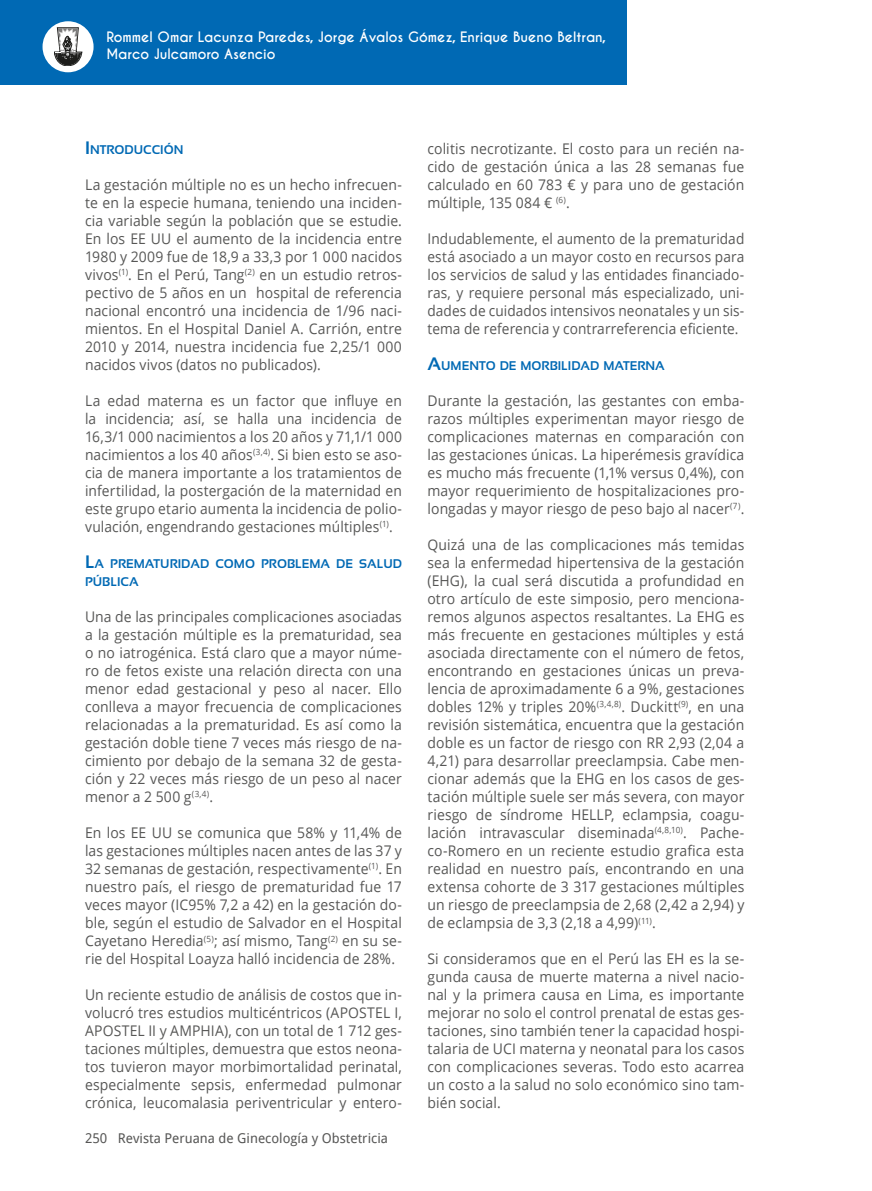
<style>
.page{position:relative;width:872px;height:1191px;background:#fff}
.page>*{position:absolute;margin:0;border:0;box-sizing:border-box;transform-origin:0 0}
.t1{font:14.7px/18px "Open Sans";letter-spacing:.005em;color:#575756;text-align:justify;scale:.95 1}
.t2{font:14.7px/18px "Open Sans";letter-spacing:.005em;color:#575756;text-align:justify;scale:.94 1}
.t3{font:14.7px/18px "Open Sans";letter-spacing:.005em;color:#575756;text-align:justify;scale:.93 1}
.t4{font:700 13.5px/16.2px "Caviar Dreams";color:#fff}
.t5{font:13.5px "Droid Sans";color:#575756}
.t6{font:700 12.6px/18px "Sansation";color:#0069b4}
.s1{font-size:18px}
</style>
<div class="page">
<div style="left:0;top:0;width:626px;height:85px;background:#0069b4"></div>
<div style="left:43px;top:21px;width:51px;height:51px;background:#fff;border-radius:50%"></div>
<svg style="left:54px;top:28px;width:28px;height:38px"></svg>
<p class="t4" style="left:106px;top:30px;width:501px">Rommel Omar Lacunza Paredes, Jorge Ávalos Gómez, Enrique Bueno Beltran,<br>Marco Julcamoro Asencio</p>
<p class="t6" style="left:85px;top:141px;width:100px"><span class="s1">I</span>NTRODUCCIÓN</p>
<p class="t1" style="left:85px;top:175px;width:335px">La gestación múltiple no es un hecho infrecuen&shy;te en la especie humana, teniendo una inciden&shy;cia variable según la población que se estudie.<br>En los EE UU el aumento de la incidencia entre 1980 y 2009 fue de 18,9 a 33,3 por 1 000 nacidos vivos<sup>(1)</sup>. En el Perú, Tang<sup>(2)</sup> en un estudio retros&shy;pectivo de 5 años en un hospital de referencia nacional encontró una incidencia de 1/96 naci&shy;mientos. En el Hospital Daniel A. Carrión, entre 2010 y 2014, nuestra incidencia fue 2,25/1 000 nacidos vivos (datos no publicados).</p>
<p class="t2" style="left:85px;top:391px;width:339px">La edad materna es un factor que influye en la incidencia; así, se halla una incidencia de 16,3/1 000 nacimientos a los 20 años y 71,1/1 000 nacimientos a los 40 años<sup>(3,4)</sup>. Si bien esto se aso&shy;cia de manera importante a los tratamientos de infertilidad, la postergación de la maternidad en este grupo etario aumenta la incidencia de polio&shy;vulación, engendrando gestaciones múltiples<sup>(1)</sup>.</p>
<p class="t6" style="left:85px;top:555px;width:318px"><span class="s1">L</span>A PREMATURIDAD COMO PROBLEMA DE SALUD<br>PÚBLICA</p>
<p class="t1" style="left:85px;top:607px;width:335px">Una de las principales complicaciones asociadas a la gestación múltiple es la prematuridad, sea o no iatrogénica. Está claro que a mayor núme&shy;ro de fetos existe una relación directa con una menor edad gestacional y peso al nacer. Ello conlleva a mayor frecuencia de complicaciones relacionadas a la prematuridad. Es así como la gestación doble tiene 7 veces más riesgo de na&shy;cimiento por debajo de la semana 32 de gesta&shy;ción y 22 veces más riesgo de un peso al nacer menor a 2 500 g<sup>(3,4)</sup>.</p>
<p class="t1" style="left:85px;top:823px;width:335px">En los EE UU se comunica que 58% y 11,4% de las gestaciones múltiples nacen antes de las 37 y 32 semanas de gestación, respectivamente<sup>(1)</sup>. En nuestro país, el riesgo de prematuridad fue 17 veces mayor (IC95% 7,2 a 42) en la gestación do&shy;ble, según el estudio de Salvador en el Hospital Cayetano Heredia<sup>(5)</sup>; así mismo, Tang<sup>(2)</sup> en su se&shy;rie del Hospital Loayza halló incidencia de 28%.</p>
<p class="t1" style="left:85px;top:985px;width:335px">Un reciente estudio de análisis de costos que in&shy;volucró tres estudios multicéntricos (APOSTEL I, APOSTEL II y AMPHIA), con un total de 1 712 ges&shy;taciones múltiples, demuestra que estos neona&shy;tos tuvieron mayor morbimortalidad perinatal, especialmente sepsis, enfermedad pulmonar crónica, leucomalasia periventricular y entero-</p>
<p class="t5" style="left:85px;top:1128px;width:304px">250 Revista Peruana de Ginecología y Obstetricia</p>
<p class="t1" style="left:427px;top:139px;width:335px">colitis necrotizante. El costo para un recién na&shy;cido de gestación única a las 28 semanas fue calculado en 60 783 € y para uno de gestación múltiple, 135 084 € <sup>(6)</sup>.</p>
<p class="t3" style="left:427px;top:229px;width:342px">Indudablemente, el aumento de la prematuridad está asociado a un mayor costo en recursos para los servicios de salud y las entidades financiado&shy;ras, y requiere personal más especializado, uni&shy;dades de cuidados intensivos neonatales y un sis&shy;tema de referencia y contrarreferencia eficiente.</p>
<p class="t6" style="left:427px;top:357px;width:239px"><span class="s1">A</span>UMENTO DE MORBILI DAD MATERNA</p>
<p class="t1" style="left:427px;top:391px;width:335px">Durante la gestación, las gestantes con emba&shy;razos múltiples experimentan mayor riesgo de complicaciones maternas en comparación con las gestaciones únicas. La hiperémesis gravídica es mucho más frecuente (1,1% versus 0,4%), con mayor requerimiento de hospitalizaciones pro&shy;longadas y mayor riesgo de peso bajo al nacer<sup>(7)</sup>.</p>
<p class="t1" style="left:427px;top:535px;width:335px">Quizá una de las complicaciones más temidas sea la enfermedad hipertensiva de la gestación (EHG), la cual será discutida a profundidad en otro artículo de este simposio, pero menciona&shy;remos algunos aspectos resaltantes. La EHG es más frecuente en gestaciones múltiples y está asociada directamente con el número de fetos, encontrando en gestaciones únicas un preva&shy;lencia de aproximadamente 6 a 9%, gestaciones dobles 12% y triples 20%<sup>(3,4,8)</sup>. Duckitt<sup>(9)</sup>, en una revisión sistemática, encuentra que la gestación doble es un factor de riesgo con RR 2,93 (2,04 a 4,21) para desarrollar preeclampsia. Cabe men&shy;cionar además que la EHG en los casos de ges&shy;tación múltiple suele ser más severa, con mayor riesgo de síndrome HELLP, eclampsia, coagu&shy;lación intravascular diseminada<sup>(4,8,10)</sup>. Pache&shy;co-Romero en un reciente estudio grafica esta realidad en nuestro país, encontrando en una extensa cohorte de 3 317 gestaciones múltiples un riesgo de preeclampsia de 2,68 (2,42 a 2,94) y de eclampsia de 3,3 (2,18 a 4,99)<sup>(11)</sup>.</p>
<p class="t1" style="left:427px;top:949px;width:335px">Si consideramos que en el Perú las EH es la se&shy;gunda causa de muerte materna a nivel nacio&shy;nal y la primera causa en Lima, es importante mejorar no solo el control prenatal de estas ges&shy;taciones, sino también tener la capacidad hospi&shy;talaria de UCI materna y neonatal para los casos con complicaciones severas. Todo esto acarrea un costo a la salud no solo económico sino tam&shy;bién social.</p>
</div>
